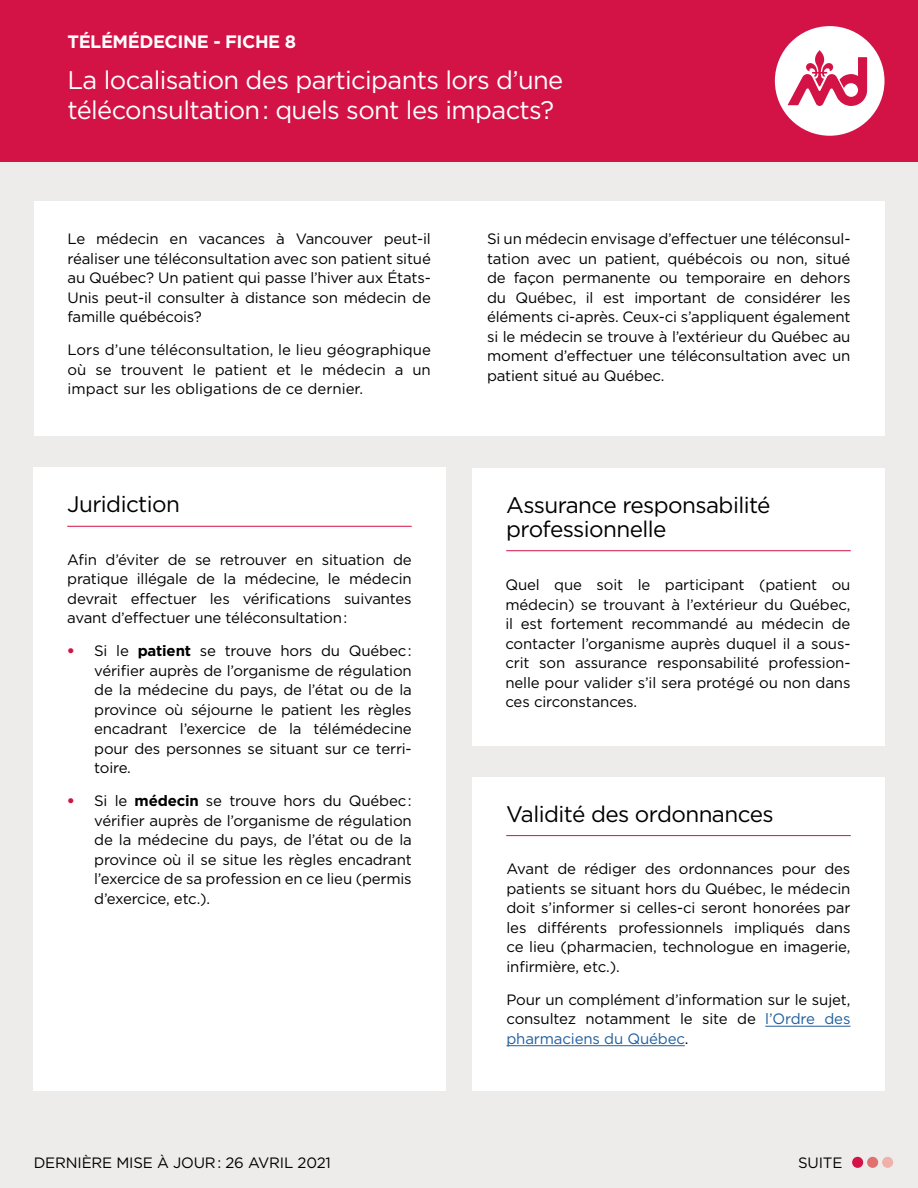
<style>
.page{position:relative;width:918px;height:1188px;background:#edeceb}
.page>*{position:absolute;margin:0;border:0;box-sizing:border-box;transform-origin:0 0}
.t1{font:25.5px/30px "Gotham";letter-spacing:-.025em;color:#fff}
.t2{font:22.5px/24px "Gotham";letter-spacing:-.025em;color:#000}
.t3{font:700 18px "Gotham";letter-spacing:-.025em;color:#fff}
.t4{font:15px/19.5px "Gotham";letter-spacing:-.01em;color:#000;text-align:justify}
.s1{font-weight:900;color:#d31245}
.s2{font-weight:700}
.s3{color:#215e9e}
</style>
<div class="page">
<div style="left:34px;top:201px;width:851px;height:235px;background:#fff"></div>
<div style="left:33px;top:467px;width:413px;height:623px;background:#fff"></div>
<div style="left:472px;top:468px;width:413px;height:277px;background:#fff"></div>
<hr style="left:67px;top:526px;width:345px;height:1px;background:#d31245">
<div style="left:472px;top:777px;width:413px;height:313px;background:#fff"></div>
<hr style="left:506px;top:835px;width:345px;height:1px;background:#d31245">
<hr style="left:765px;top:1026px;width:86px;height:1px;background:#215e9e">
<hr style="left:507px;top:1045px;width:178px;height:1px;background:#215e9e">
<div style="left:0;top:0;width:918px;height:162px;background:#d31245"></div>
<div style="left:775px;top:26px;width:110px;height:110px;background:#fff;border-radius:50%"></div>
<svg style="left:788px;top:50px;width:79px;height:56px"></svg>
<div style="left:852px;top:1157px;width:11px;height:11px;background:#d31245;border-radius:50%"></div>
<div style="left:867px;top:1157px;width:11px;height:11px;background:#e17071;border-radius:50%"></div>
<div style="left:882px;top:1157px;width:11px;height:11px;background:#eeb1ac;border-radius:50%"></div>
<hr style="left:506px;top:550px;width:345px;height:1px;background:#d31245">
<p class="t3" style="left:68px;top:30px;width:230px">TÉLÉMÉDECINE - FICHE 8</p>
<h1 class="t1" style="left:68px;top:65px;width:497px">La localisation des participants lors d’une téléconsultation : quels sont les impacts?</h1>
<p class="t4" style="left:68px;top:229px;width:365px">Le médecin en vacances à Vancouver peut-il réaliser une téléconsultation avec son patient situé au Québec? Un patient qui passe l’hiver aux États-Unis peut-il consulter à distance son médecin de famille québécois?</p>
<p class="t4" style="left:68px;top:340px;width:365px">Lors d’une téléconsultation, le lieu géographique où se trouvent le patient et le médecin a un impact sur les obligations de ce dernier.</p>
<p class="t4" style="left:487px;top:229px;width:365px">Si un médecin envisage d’effectuer une téléconsul&shy;tation avec un patient, québécois ou non, situé de façon permanente ou temporaire en dehors du Québec, il est important de considérer les éléments ci-après. Ceux-ci s’appliquent également si le médecin se trouve à l’extérieur du Québec au moment d’effectuer une téléconsultation avec un patient situé au Québec.</p>
<h2 class="t2" style="left:67px;top:492px;width:114px">Juridiction</h2>
<h2 class="t2" style="left:506px;top:492px;width:266px">Assurance responsabilité professionnelle</h2>
<p class="t4" style="left:505px;top:575px;width:347px">Quel que soit le participant (patient ou médecin) se trouvant à l’extérieur du Québec, il est fortement recommandé au médecin de contacter l’organisme auprès duquel il a sous&shy;crit son assurance responsabilité profession&shy;nelle pour valider s’il sera protégé ou non dans ces circonstances.</p>
<p class="t4" style="left:67px;top:550px;width:346px">Afin d’éviter de se retrouver en situation de pratique illégale de la médecine, le médecin devrait effectuer les vérifications suivantes avant d’effectuer une téléconsultation :</p>
<p class="t4" style="left:94px;top:641px;width:319px;text-indent:-27px"><span class="s1">•</span> Si le <span class="s2">patient</span> se trouve hors du Québec : vérifier auprès de l’organisme de régulation de la médecine du pays, de l’état ou de la province où séjourne le patient les règles encadrant l’exercice de la télémédecine pour des personnes se situant sur ce terri&shy;toire.</p>
<p class="t4" style="left:94px;top:791px;width:319px;text-indent:-27px"><span class="s1">•</span> Si le <span class="s2">médecin</span> se trouve hors du Québec : vérifier auprès de l’organisme de régulation de la médecine du pays, de l’état ou de la province où il se situe les règles encadrant l’exercice de sa profession en ce lieu (permis d’exercice, etc.).</p>
<h2 class="t2" style="left:506px;top:801px;width:269px">Validité des ordonnances</h2>
<p class="t4" style="left:507px;top:859px;width:346px">Avant de rédiger des ordonnances pour des patients se situant hors du Québec, le médecin doit s’informer si celles-ci seront honorées par les différents professionnels impliqués dans ce lieu (pharmacien, technologue en imagerie, infirmière, etc.).</p>
<p class="t4" style="left:507px;top:989px;width:345px">Pour un complément d’information sur le sujet, consultez notamment le site de <span class="s3">l’Ordre des pharmaciens du Québec</span>.</p>
<p class="t4" style="left:34px;top:1153px;width:299px">DERNIÈRE MISE À JOUR : 26 AVRIL 2021</p>
<p class="t4" style="left:798px;top:1153px;width:46px">SUITE</p>
</div>
